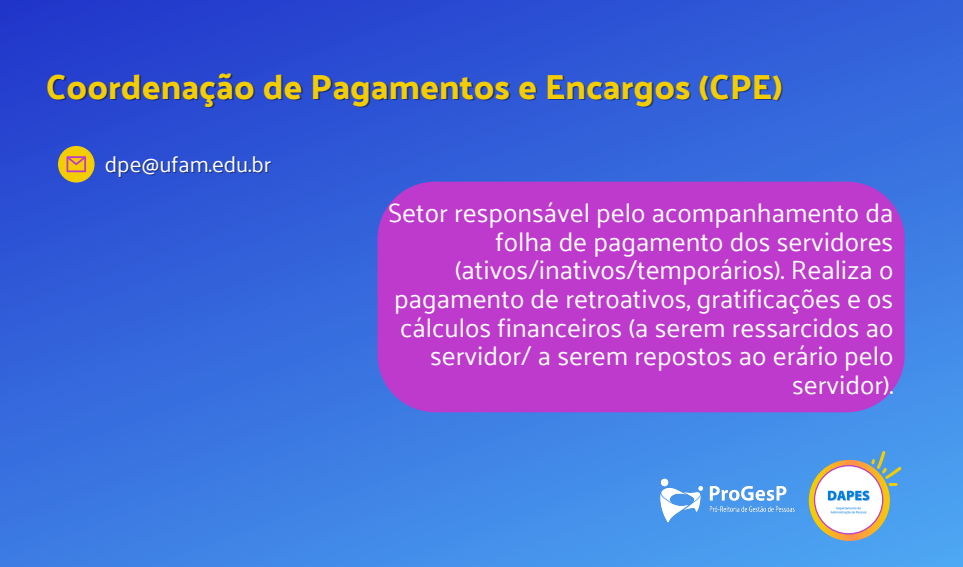
<style>
.page{position:relative;width:963px;height:567px;background:#fff}
.page>*{position:absolute;margin:0;border:0;box-sizing:border-box;transform-origin:0 0}
.t1{font:500 34.8px "Palanquin Dark";color:#f4cd00}
.t2{font:26.4px/28.8px "Palanquin";color:#fff;text-align:right}
.t3{font:22.4px "Palanquin";color:#fff}
</style>
<div class="page">
<img style="left:0;top:0;width:963px;height:567px">
<svg style="left:809px;top:448px;width:100px;height:93px"></svg>
<svg style="left:58px;top:146px;width:37px;height:37px"></svg>
<svg style="left:67px;top:156px;width:19px;height:16px"></svg>
<img style="left:647px;top:464px;width:162px;height:72px">
<div style="left:377px;top:182px;width:528px;height:230px;background:#bd3acc;border-radius:58px"></div>
<h1 class="t1" style="left:46px;top:66px;width:738px">Coordenação de Pagamentos e Encargos (CPE)</h1>
<p class="t3" style="left:105px;top:152px;width:168px">dpe@ufam.edu.br</p>
<p class="t2" style="left:388px;top:199px;width:507px">Setor responsável pelo acompanhamento da folha de pagamento dos servidores (ativos/inativos/temporários). Realiza o pagamento de retroativos, gratificações e os cálculos financeiros (a serem ressarcidos ao servidor/ a serem repostos ao erário pelo servidor).</p>
</div>
